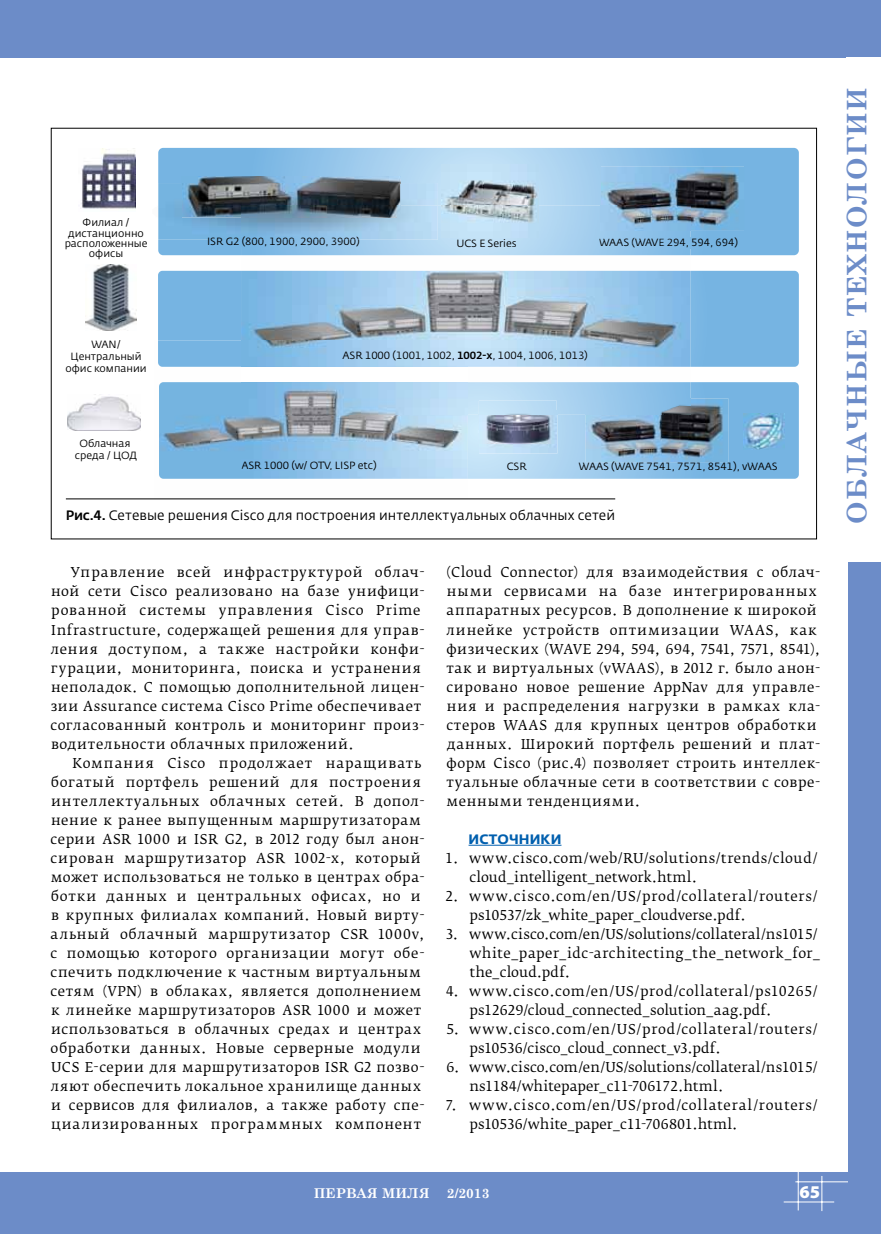
<style>
.page{position:relative;width:881px;height:1234px;background:#fff}
.page>*{position:absolute;margin:0;border:0;box-sizing:border-box;transform-origin:0 0}
.t1{font:700 27px "Century Schoolbook";letter-spacing:.05em;color:#6c8cc8}
.t2{font:900 18px "Myriad Pro";color:#fff}
.t3{font:13.5px/19px "Fedra Serif B Pro";letter-spacing:.045em;color:#000}
.t4{font:13.5px/19px "Fedra Serif B Pro";letter-spacing:.025em;color:#000}
.t5{font:13.5px/19px "Fedra Serif B Pro";letter-spacing:.005em;color:#000}
.t6{font:13.5px "Fedra Sans Pro";letter-spacing:.01em;color:#000}
.t7{font:700 13.5px "Century Schoolbook";color:#fff}
.t8{font:700 13.5px "Fedra Sans Pro";letter-spacing:.01em;color:#005fae}
.t9{font:10.35px/10.4px "Fedra Sans Pro";color:#000;text-align:center}
.t10{font:10.35px "Fedra Sans Pro";letter-spacing:-.025em;color:#000}
.s1{font-weight:500}
</style>
<div class="page">
<div style="left:0;top:1172px;width:880px;height:61px;background:#6c8cc8"></div>
<hr style="left:783px;top:1201px;width:50px;height:1px;background:#fff">
<hr style="left:797px;top:1171px;width:1px;height:39px;background:#fff">
<hr style="left:821px;top:1175px;width:1px;height:35px;background:#fff">
<hr style="left:795px;top:1181px;width:85px;height:1px;background:#fff">
<div style="left:847px;top:0;width:33px;height:1233px;background:#6c8cc8"></div>
<div style="left:0;top:0;width:880px;height:57px;background:#6c8cc8"></div>
<hr style="left:468px;top:844px;width:93px;height:1px;background:#005fae">
<svg style="left:158px;top:148px;width:640px;height:107px;background:#8cc1e8"></svg>
<div style="left:158px;top:271px;width:640px;height:96px;background:#76b4e2"></div>
<img style="left:86px;top:264px;width:50px;height:66px">
<img style="left:67px;top:394px;width:74px;height:36px">
<img style="left:80px;top:149px;width:55px;height:60px">
<img style="left:158px;top:183px;width:279px;height:57px">
<img style="left:208px;top:236px;width:33px;height:4px">
<img style="left:182px;top:176px;width:218px;height:41px">
<img style="left:600px;top:166px;width:143px;height:64px">
<img style="left:441px;top:164px;width:97px;height:42px">
<img style="left:241px;top:206px;width:449px;height:65px">
<img style="left:241px;top:271px;width:449px;height:96px">
<img style="left:599px;top:238px;width:91px;height:10px">
<img style="left:241px;top:206px;width:196px;height:34px">
<img style="left:241px;top:206px;width:159px;height:11px">
<img style="left:600px;top:206px;width:90px;height:24px">
<img style="left:241px;top:236px;width:118px;height:11px">
<img style="left:467px;top:382px;width:331px;height:96px">
<img style="left:457px;top:239px;width:59px;height:8px">
<img style="left:161px;top:478px;width:306px;height:1px">
<img style="left:158px;top:340px;width:83px;height:27px">
<img style="left:159px;top:382px;width:308px;height:96px">
<img style="left:241px;top:460px;width:135px;height:10px">
<img style="left:241px;top:340px;width:226px;height:74px">
<hr style="left:66px;top:498px;width:549px;height:1px;background:#000">
<div style="left:846px;top:57px;width:34px;height:504px;background:#fff"></div>
<p class="t9" style="left:65px;top:217px;width:84px">Филиал / дистанционно расположенные офисы</p>
<p class="t9" style="left:65px;top:339px;width:83px;line-height:11.9px">WAN/<br>Центральный офис компании</p>
<p class="t9" style="left:75px;top:437px;width:64px;line-height:11.9px">Облачная среда / ЦОД</p>
<p class="t9" style="left:207px;top:236px;width:154px">ISR G2 (800, 1900, 2900, 3900)</p>
<p class="t9" style="left:456px;top:238px;width:62px">UCS E Series</p>
<p class="t9" style="left:599px;top:237px;width:140px">WAAS (WAVE 294, 594, 694)</p>
<p class="t9" style="left:342px;top:350px;width:247px">ASR 1000 (1001, 1002, <span class="s1">1002-x</span>, 1004, 1006, 1013)</p>
<p class="t9" style="left:241px;top:459px;width:137px">ASR 1000 (w/ OTV, LISP etc)</p>
<p class="t9" style="left:506px;top:461px;width:22px">CSR</p>
<p class="t10" style="left:578px;top:460px;width:200px">WAAS (WAVE 7541, 7571, 8541), vWAAS</p>
<p class="t6" style="left:66px;top:507px;width:550px"><span class="s1">Рис.4.</span> Сетевые решения Cisco для построения интеллектуальных облачных сетей</p>
<p class="t3" style="left:51px;top:563px;width:375px;text-indent:20px">Управление всей инфраструктурой облач&shy;ной сети Cisco реализовано на базе унифици&shy;рованной системы управления Cisco Prime Infrastructure, содержащей решения для управ&shy;ления доступом, а также настройки конфи&shy;гурации, мониторинга, поиска и устранения неполадок. С помощью дополнительной лицен&shy;зии Assurance система Cisco Prime обеспечивает согласованный контроль и мониторинг произ&shy;водительности облачных приложений.</p>
<p class="t3" style="left:51px;top:753px;width:375px;text-indent:22px">Компания Cisco продолжает наращивать богатый портфель решений для построения интеллектуальных облачных сетей. В допол&shy;нение к ранее выпущенным маршрутизаторам серии ASR 1000 и ISR G2, в 2012 году был анон&shy;сирован маршрутизатор ASR 1002-x, который может использоваться не только в центрах обра&shy;ботки данных и центральных офисах, но и в крупных филиалах компаний. Новый вирту&shy;альный облачный маршрутизатор CSR 1000v, с помощью которого организации могут обе&shy;спечить подключение к частным виртуальным сетям (VPN) в облаках, является дополнением к линейке маршрутизаторов ASR 1000 и может использоваться в облачных средах и центрах обработки данных. Новые серверные модули UCS E-серии для маршрутизаторов ISR G2 позво&shy;ляют обеспечить локальное хранилище данных и сервисов для филиалов, а также работу спе&shy;циализированных программных компонент</p>
<p class="t3" style="left:446px;top:563px;width:375px">(Cloud Connector) для взаимодействия с облач&shy;ными сервисами на базе интегрированных аппаратных ресурсов. В дополнение к широкой линейке устройств оптимизации WAAS, как физических (WAVE 294, 594, 694, 7541, 7571, 8541), так и виртуальных (vWAAS), в 2012 г. было анон&shy;сировано новое решение AppNav для управле&shy;ния и распределения нагрузки в рамках кла&shy;стеров WAAS для крупных центров обработки данных. Широкий портфель решений и плат&shy;форм Cisco (рис.4) позволяет строить интеллек&shy;туальные облачные сети в соответствии с совре&shy;менными тенденциями.</p>
<p class="t8" style="left:468px;top:830px;width:92px">Источни ки</p>
<p class="t4" style="left:469px;top:848px;width:349px;text-indent:-24px">1. www.cisco.com/web/RU/solutions/trends/cloud/ cloud_intelligent_network.html.</p>
<p class="t3" style="left:469px;top:886px;width:349px;text-indent:-24px">2. www.cisco.com/en/US/prod/collateral/routers/ ps10537/zk_white_paper_cloudverse.pdf.</p>
<p class="t4" style="left:469px;top:924px;width:352px;text-indent:-24px">3. www.cisco.com/en/US/solutions/collateral/ns1015/ white_paper_idc-architecting_the_network_for_ the_cloud.pdf.</p>
<p class="t4" style="left:469px;top:981px;width:349px;text-indent:-24px">4. www.cisco.com/en/US/prod/collateral/ps10265/ ps12629/cloud_connected_solution_aag.pdf.</p>
<p class="t3" style="left:469px;top:1019px;width:349px;text-indent:-23px">5. www.cisco.com/en/US/prod/collateral/routers/ ps10536/cisco_cloud_connect_v3.pdf.</p>
<p class="t5" style="left:469px;top:1057px;width:349px;text-indent:-23px">6. www.cisco.com/en/US/solutions/collateral/ns1015/ ns1184/whitepaper_c11-706172.html.</p>
<p class="t3" style="left:469px;top:1095px;width:349px;text-indent:-24px">7. www.cisco.com/en/US/prod/collateral/routers/ ps10536/white_paper_c11-706801.html.</p>
<p class="t7" style="left:314px;top:1181px;width:117px">ПЕРВАЯ МИЛЯ</p>
<p class="t7" style="left:446px;top:1181px;width:44px">2/2013</p>
<h2 class="t2" style="left:799px;top:1181px;width:22px">65</h2>
<h1 class="t1" style="left:835px;top:523px;width:435px;rotate:-90deg">облачные технологии</h1>
</div>
